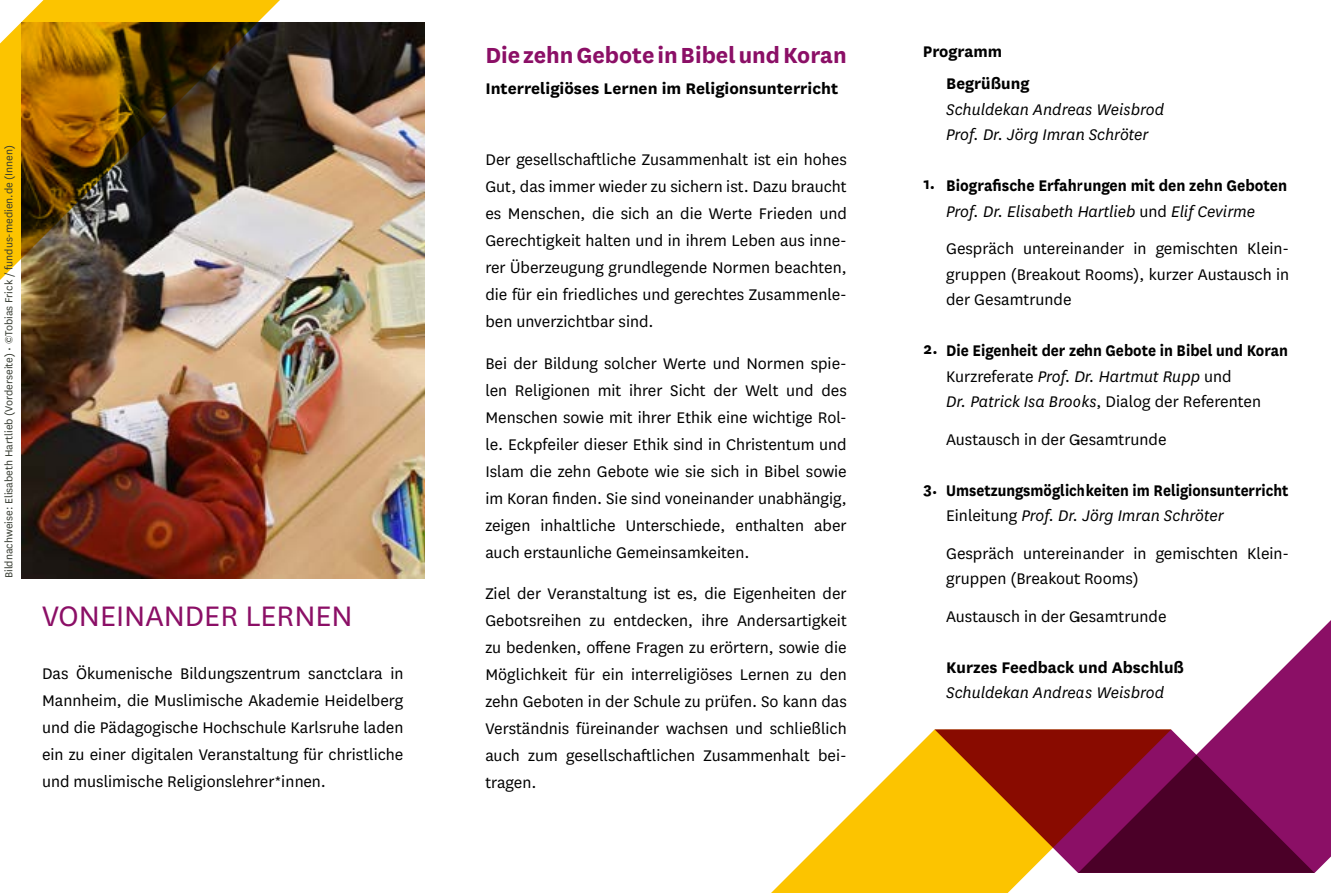
<style>
.page{position:relative;width:1331px;height:893px;background:#fff}
.page>*{position:absolute;margin:0;border:0;box-sizing:border-box;transform-origin:0 0}
.t1{font:33px "National";color:#8b0f66}
.t2{font:700 25.5px "National";color:#8b0f66}
.t3{font:18px/27px "National";color:#000;text-align:justify}
.t4{font:700 18px/25.5px "National";color:#000;scale:.92 1}
.t5{font:700 18px "National";color:#000}
.t6{font:700 18px/25.5px "National";color:#000;scale:.94 1}
.t7{font:700 18px/25.5px "National";color:#000;scale:.91 1}
.t8{font:italic 18px/25.5px "National";color:#000}
.t9{font:12px "National";color:#363b31}
.s1{font-weight:400;font-style:italic}
.s2{font-weight:400}
</style>
<div class="page">
<img style="left:382px;top:22px;width:43px;height:556px">
<svg style="left:771px;top:730px;width:257px;height:163px;fill:#fcc400"></svg>
<svg style="left:1222px;top:620px;width:109px;height:253px;fill:#8b0f66"></svg>
<svg style="left:934px;top:729px;width:380px;height:144px;background:#91302d"></svg>
<img style="left:0;top:0;width:382px;height:579px">
<p class="t9" style="left:1px;top:578px;width:435px;rotate:-90deg">Bildnachweise: Elisabeth Hartlieb (Vorderseite) • ©Tobias Frick / fundus-medien.de (Innen)</p>
<h1 class="t1" style="left:42px;top:595px;width:312px">VONEINANDER LERNEN</h1>
<p class="t3" style="left:42px;top:659px;width:363px">Das Ökumenische Bildungszentrum sanctclara in Mannheim, die Muslimische Akademie Heidelberg und die Pädagogische Hochschule Karlsruhe laden ein zu einer digitalen Veranstaltung für christliche und muslimische Religionslehrer*innen.</p>
<h2 class="t2" style="left:485px;top:37px;width:363px">Die zehn Gebote in Bibel und Koran</h2>
<p class="t5" style="left:485px;top:76px;width:354px">Interreligiöses Lernen im Religionsunterricht</p>
<p class="t3" style="left:485px;top:145px;width:363px">Der gesellschaftliche Zusammenhalt ist ein hohes Gut, das immer wieder zu sichern ist. Dazu braucht es Menschen, die sich an die Werte Frieden und Gerechtigkeit halten und in ihrem Leben aus inne&shy;rer Überzeugung grundlegende Normen beachten, die für ein friedliches und gerechtes Zusammenle&shy;ben unverzichtbar sind.</p>
<p class="t3" style="left:485px;top:349px;width:363px">Bei der Bildung solcher Werte und Normen spie&shy;len Religionen mit ihrer Sicht der Welt und des Menschen sowie mit ihrer Ethik eine wichtige Rol&shy;le. Eckpfeiler dieser Ethik sind in Christentum und Islam die zehn Gebote wie sie sich in Bibel sowie im Koran finden. Sie sind voneinander unabhängig, zeigen inhaltliche Unterschiede, enthalten aber auch erstaunliche Gemeinsamkeiten.</p>
<p class="t3" style="left:485px;top:579px;width:363px">Ziel der Veranstaltung ist es, die Eigenheiten der Gebotsreihen zu entdecken, ihre Andersartigkeit zu bedenken, offene Fragen zu erörtern, sowie die Möglichkeit für ein interreligiöses Lernen zu den zehn Geboten in der Schule zu prüfen. So kann das Verständnis füreinander wachsen und schließlich auch zum gesellschaftlichen Zusammenhalt bei&shy;tragen.</p>
<p class="t5" style="left:923px;top:38px;width:81px">Programm</p>
<p class="t5" style="left:923px;top:171px;width:13px">1.</p>
<p class="t5" style="left:923px;top:336px;width:16px">2.</p>
<p class="t5" style="left:923px;top:476px;width:15px">3.</p>
<p class="t5" style="left:946px;top:71px;width:85px">Begrüßung</p>
<p class="t8" style="left:946px;top:96px;width:219px">Schuldekan Andreas Weisbrod<br>Prof. Dr. Jörg Imran Schröter</p>
<p class="t6" style="left:946px;top:172px;width:364px">Biografische Erfahrungen mit den zehn Geboten<br><span class="s1">Prof. Dr. Elisabeth Hartlieb</span> <span class="s2">und</span> <span class="s1">Elif Cevirme</span></p>
<p class="t3" style="left:946px;top:235px;width:345px;line-height:25.5px">Gespräch untereinander in gemischten Klein&shy;gruppen (Breakout Rooms), kurzer Austausch in der Gesamtrunde</p>
<p class="t4" style="left:946px;top:337px;width:373px">Die Eigenheit der zehn Gebote in Bibel und Koran<br><span class="s2">Kurzreferate</span> <span class="s1">Prof. Dr. Hartmut Rupp</span> <span class="s2">und<br></span><span class="s1">Dr. Patrick Isa Brooks</span><span class="s2">, Dialog der Referenten</span></p>
<p class="t3" style="left:946px;top:425px;width:222px">Austausch in der Gesamtrunde</p>
<p class="t7" style="left:946px;top:476px;width:378px">Umsetzungsmöglichkeiten im Religionsunterricht<br><span class="s2">Einleitung</span> <span class="s1">Prof. Dr. Jörg Imran Schröter</span></p>
<p class="t3" style="left:946px;top:540px;width:345px;line-height:25.5px">Gespräch untereinander in gemischten Klein&shy;gruppen (Breakout Rooms)</p>
<p class="t3" style="left:946px;top:602px;width:222px">Austausch in der Gesamtrunde</p>
<p class="t5" style="left:946px;top:655px;width:239px">Kurzes Feedback und Abschluß</p>
<p class="t8" style="left:946px;top:680px;width:219px">Schuldekan Andreas Weisbrod</p>
</div>
